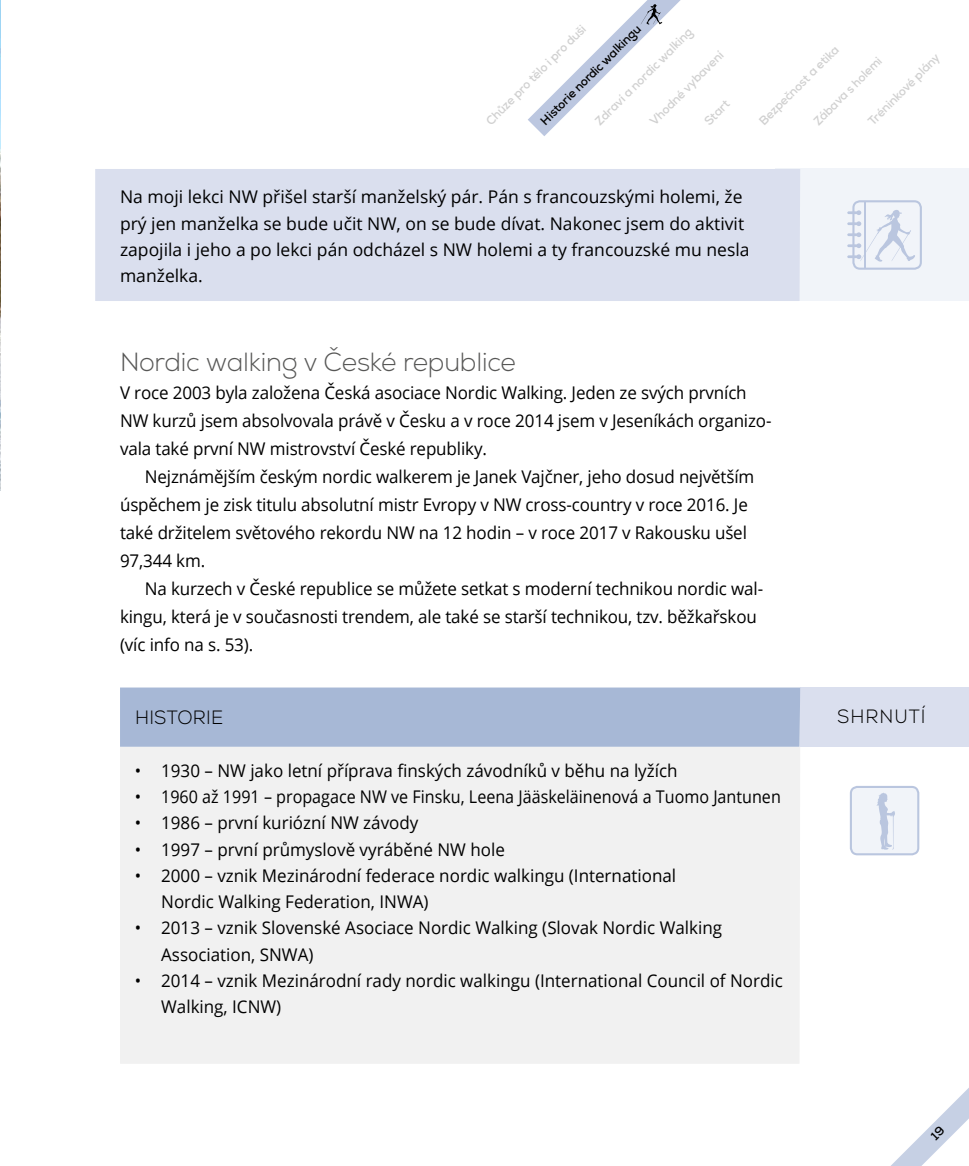
<style>
.page{position:relative;width:969px;height:1166px;background:#fff}
.page>*{position:absolute;margin:0;border:0;box-sizing:border-box;transform-origin:0 0}
.t1{font:300 26.25px "Nexa";letter-spacing:-.01em;color:#575756}
.t2{font:300 19.25px "Nexa";letter-spacing:.015em;color:#000}
.t3{font:300 19.25px "Nexa";letter-spacing:.055em;color:#000}
.t4{font:17.5px/28px "Open Sans";color:#000}
.t5{font:700 12.25px "Nexa";color:#d0d0d0}
.t6{font:700 12.25px "Nexa";color:#000}
.t7{font:700 12.25px "Nexa";color:#d0d0d0;scale:.96 1}
</style>
<div class="page">
<div style="left:775px;top:169px;width:193px;height:132px;background:#f1f4f9"></div>
<div style="left:95px;top:169px;width:705px;height:132px;background:#dadfee"></div>
<div style="left:800px;top:687px;width:168px;height:60px;background:#dadfee"></div>
<div style="left:120px;top:687px;width:680px;height:60px;background:#a7b8d6"></div>
<div style="left:120px;top:747px;width:680px;height:317px;background:#f1f1f1"></div>
<img style="left:0;top:0;width:1px;height:491px">
<div style="left:850px;top:787px;width:68px;height:67px;background:#f1f4f9;border-radius:7px"></div>
<div style="left:849px;top:786px;width:70px;height:69px;border:2px solid #bac6df;border-radius:7px"></div>
<svg style="left:876px;top:793px;width:18px;height:57px"></svg>
<div style="left:852px;top:200px;width:69px;height:70px;border:2px solid #bac6df;border-radius:7px"></div>
<hr style="left:863px;top:201px;width:2px;height:67px;background:#bac6df">
<svg style="left:847px;top:210px;width:67px;height:52px"></svg>
<svg style="left:528px;top:0;width:152px;height:136px"></svg>
<svg style="left:891px;top:1089px;width:77px;height:77px"></svg>
<p class="t5" style="left:482px;top:117px;width:137px;rotate:-45deg">Chůze pro tělo i pro duši</p>
<p class="t6" style="left:537px;top:117px;width:138px;rotate:-45deg">Historie nordic walkingu</p>
<p class="t5" style="left:591px;top:117px;width:133px;rotate:-45deg">Zdraví a nordic walking</p>
<p class="t5" style="left:646px;top:117px;width:100px;rotate:-45deg">Vhodné vybavení</p>
<p class="t5" style="left:700px;top:117px;width:31px;rotate:-45deg">Start</p>
<p class="t5" style="left:755px;top:117px;width:109px;rotate:-45deg">Bezpečnost a etika</p>
<p class="t5" style="left:864px;top:117px;width:97px;rotate:-45deg">Tréninkové plány</p>
<p class="t7" style="left:809px;top:117px;width:96px;rotate:-45deg">Zábava s holemi</p>
<p class="t4" style="left:120px;top:183px;width:630px;line-height:26.2px">Na moji lekci NW přišel starší manželský pár. Pán s francouzskými holemi, že prý jen manželka se bude učit NW, on se bude dívat. Nakonec jsem do aktivit zapojila i jeho a po lekci pán odcházel s NW holemi a ty francouzské mu nesla manželka.</p>
<h1 class="t1" style="left:120px;top:347px;width:397px">Nordic walking v České republice</h1>
<p class="t4" style="left:120px;top:378px;width:653px">V roce 2003 byla založena Česká asociace Nordic Walking. Jeden ze svých prvních<br>NW kurzů jsem absolvovala právě v Česku a v roce 2014 jsem v Jeseníkách organizo&shy;vala také první NW mistrovství České republiky.</p>
<p class="t4" style="left:120px;top:462px;width:635px;text-indent:25px">Nejznámějším českým nordic walkerem je Janek Vajčner, jeho dosud největším úspěchem je zisk titulu absolutní mistr Evropy v NW cross-country v roce 2016. Je také držitelem světového rekordu NW na 12 hodin – v roce 2017 v Rakousku ušel 97,344 km.</p>
<p class="t4" style="left:120px;top:574px;width:644px;text-indent:25px">Na kurzech v České republice se můžete setkat s moderní technikou nordic wal&shy;kingu, která je v současnosti trendem, ale také se starší technikou, tzv. běžkařskou (víc info na s. 53).</p>
<p class="t2" style="left:135px;top:706px;width:90px">Historie</p>
<p class="t4" style="left:135px;top:756px;width:544px">• 1930 – NW jako letní příprava finských závodníků v běhu na lyžích</p>
<p class="t4" style="left:135px;top:782px;width:647px">• 1960 až 1991 – propagace NW ve Finsku, Leena Jääskeläinenová a Tuomo Jantunen</p>
<p class="t4" style="left:135px;top:808px;width:285px">• 1986 – první kuriózní NW závody</p>
<p class="t4" style="left:135px;top:835px;width:371px">• 1997 – první průmyslově vyráběné NW hole</p>
<p class="t4" style="left:161px;top:862px;width:516px;line-height:26.2px;text-indent:-26px">• 2000 – vznik Mezinárodní federace nordic walkingu (International<br>Nordic Walking Federation, INWA)</p>
<p class="t4" style="left:161px;top:914px;width:562px;line-height:26.2px;text-indent:-26px">• 2013 – vznik Slovenské Asociace Nordic Walking (Slovak Nordic Walking<br>Association, SNWA)</p>
<p class="t4" style="left:161px;top:967px;width:623px;line-height:26.2px;text-indent:-26px">• 2014 – vznik Mezinárodní rady nordic walkingu (International Council of Nordic<br>Walking, ICNW)</p>
<p class="t3" style="left:836px;top:705px;width:90px">Sh rnutí</p>
</div>
